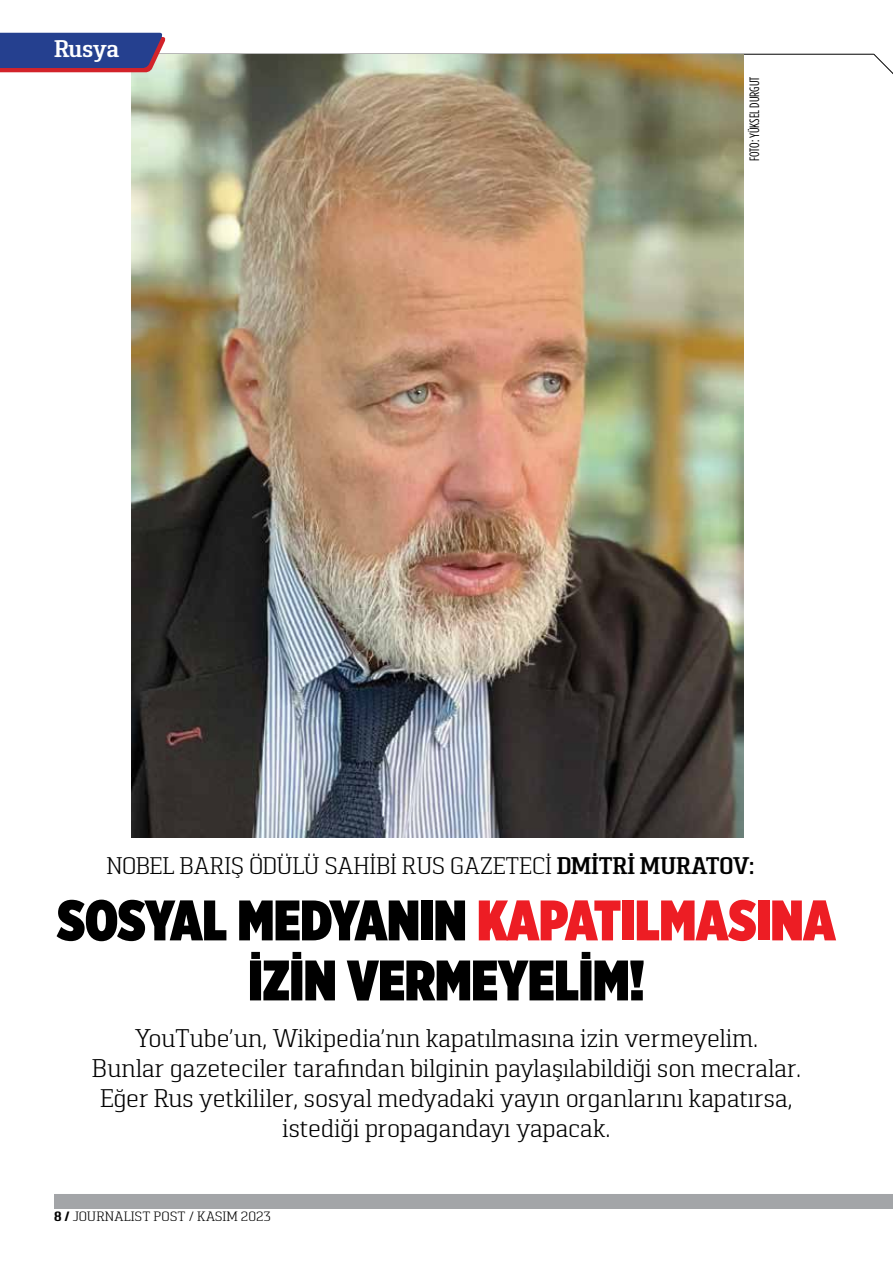
<style>
.page{position:relative;width:893px;height:1263px;background:#fff}
.page>*{position:absolute;margin:0;border:0;box-sizing:border-box;transform-origin:0 0}
.t1{font:900 57px/60px "Gotham X Narrow";color:#000;text-align:center}
.t2{font:300 25.5px/30px "Pancetta Serif Pro";letter-spacing:-.01em;color:#000;text-align:center}
.t3{font:300 24px "Pancetta Serif Pro";letter-spacing:-.01em;color:#000}
.t4{font:600 24px "Pancetta Serif Pro";letter-spacing:-.025em;color:#fff}
.t5{font:300 13.5px "Pancetta Serif Pro";color:#000}
.t6{font:13.5px "Gotham Cond";color:#000}
.s1{font-weight:600}
.s2{color:#ed1d24}
.s3{font-weight:700}
</style>
<div class="page">
<hr style="left:54px;top:54px;width:820px;height:1px;background:#000">
<svg style="left:873px;top:54px;width:20px;height:20px"></svg>
<div style="left:54px;top:1194px;width:839px;height:15px;background:#a3a5a8"></div>
<img style="left:132px;top:54px;width:611px;height:784px">
<svg style="left:0;top:33px;width:167px;height:39px;background:#424587"></svg>
<p class="t4" style="left:54px;top:36px;width:67px">Rusya</p>
<p class="t6" style="left:747px;top:161px;width:86px;rotate:-90deg">FOTO: YÜKSEL DURGUT</p>
<p class="t3" style="left:106px;top:852px;width:650px">NOBEL BARIŞ ÖDÜLÜ SAHIBI RUS GAZETECİ <span class="s1">DMİTRİ MURATOV:</span></p>
<h1 class="t1" style="left:57px;top:889px;width:780px">SOSYAL MEDYANIN <span class="s2">KAPATILMASINA<br></span>İZİN VERMEYELİM!</h1>
<p class="t2" style="left:92px;top:1024px;width:711px">YouTube’un, Wikipedia’nın kapatılmasına izin vermeyelim.<br>Bunlar gazeteciler tarafından bilginin paylaşılabildiği son mecralar.<br>Eğer Rus yetkililer, sosyal medyadaki yayın organlarını kapatırsa, istediği propagandayı yapacak.</p>
<p class="t5" style="left:54px;top:1209px;width:218px"><span class="s3">8 /</span> JOURNALIST POST / KASIM 2023</p>
</div>
